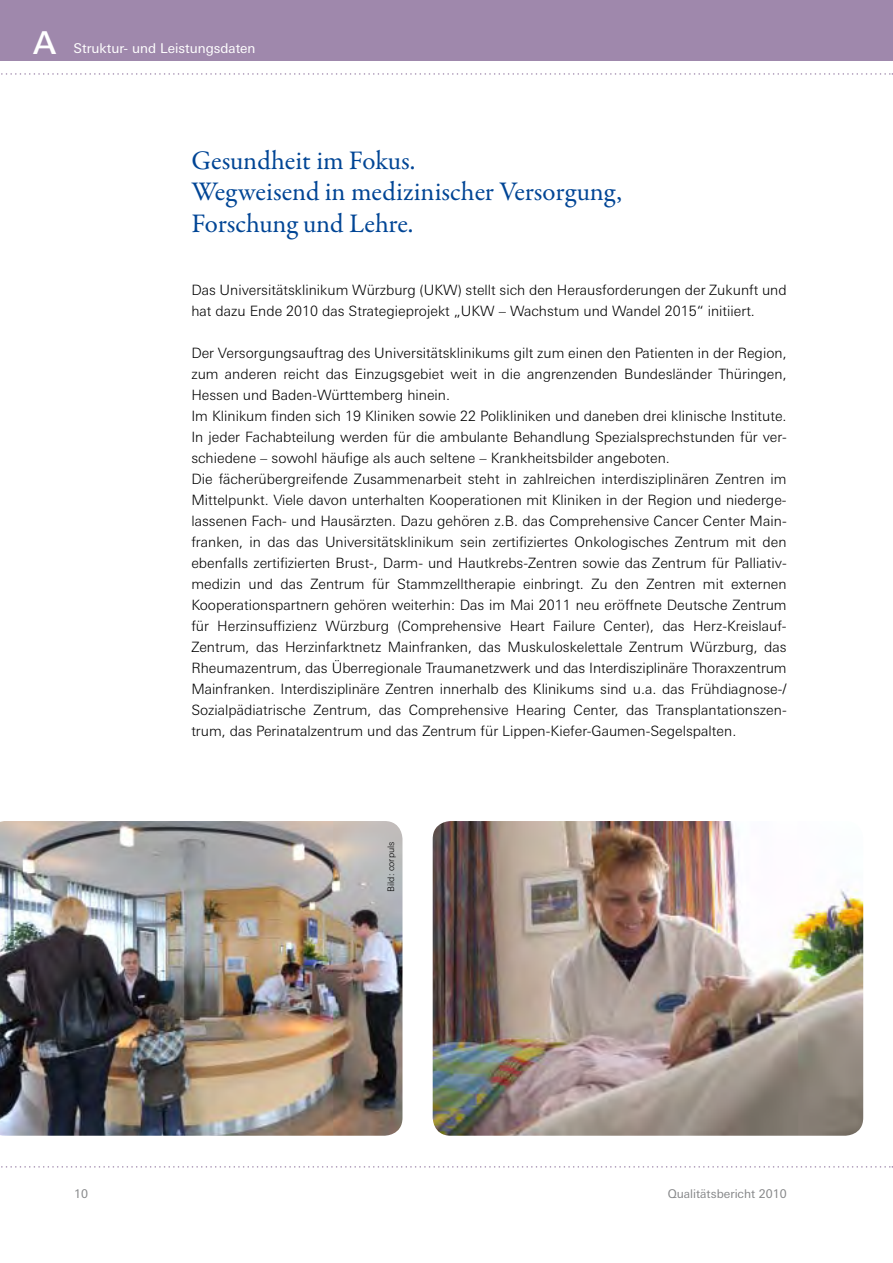
<style>
.page{position:relative;width:893px;height:1263px;background:#fff}
.page>*{position:absolute;margin:0;border:0;box-sizing:border-box;transform-origin:0 0}
.t1{font:500 31.5px "LT Univers Basic";color:#fff}
._01c_H3___B-1_1{font:27px/31.5px "Garamond Premr Pro";color:#004595}
._03a_Body{font:300 14.25px/21px "LT Univers Basic";color:#000;text-align:justify}
.t2{font:13.5px "LT Univers Basic";color:#fff}
.t3{font:12px "LT Univers Basic";color:#87888a}
._05_Legende{font:300 9px "LT Univers Basic";color:#000}
</style>
<div class="page">
<div style="left:0;top:0;width:893px;height:61px;background:#9f88ac"></div>
<svg style="left:1px;top:73px;width:892px;height:2px"></svg>
<svg style="left:1px;top:1166px;width:892px;height:1px"></svg>
<img style="left:0;top:821px;width:402px;height:315px">
<img style="left:433px;top:821px;width:430px;height:315px">
<h1 class="t1" style="left:33px;top:24px;width:25px">A</h1>
<p class="t2" style="left:74px;top:40px;width:184px">Struktur- und Leistungsdaten</p>
<h3 class="_01c_H3___B-1_1" style="left:191px;top:145px;width:432px">Gesundheit im Fokus.<br>Wegweisend in medizinischer Versorgung,<br>Forschung und Lehre.</h3>
<p class="_03a_Body" style="left:191px;top:279px;width:597px">Das Universitätsklinikum Würzburg (UKW) stellt sich den Herausforderungen der Zukunft und hat dazu Ende 2010 das Strategieprojekt „UKW – Wachstum und Wandel 2015“ initiiert.</p>
<p class="_03a_Body" style="left:191px;top:342px;width:597px">Der Versorgungsauftrag des Universitätsklinikums gilt zum einen den Patienten in der Region, zum anderen reicht das Einzugsgebiet weit in die angrenzenden Bundesländer Thüringen, Hessen und Baden-Württemberg hinein.</p>
<p class="_03a_Body" style="left:191px;top:405px;width:597px">Im Klinikum finden sich 19 Kliniken sowie 22 Polikliniken und daneben drei klinische Institute.<br>In jeder Fachabteilung werden für die ambulante Behandlung Spezialsprechstunden für ver&shy;schiedene – sowohl häufige als auch seltene – Krankheitsbilder angeboten.</p>
<p class="_03a_Body" style="left:191px;top:468px;width:597px">Die fächerübergreifende Zusammenarbeit steht in zahlreichen interdisziplinären Zentren im Mittelpunkt. Viele davon unterhalten Kooperationen mit Kliniken in der Region und niederge&shy;lassenen Fach- und Hausärzten. Dazu gehören z.B. das Comprehensive Cancer Center Main&shy;franken, in das das Universitätsklinikum sein zertifiziertes Onkologisches Zentrum mit den ebenfalls zertifizierten Brust-, Darm- und Hautkrebs-Zentren sowie das Zentrum für Palliativ&shy;medizin und das Zentrum für Stammzelltherapie einbringt. Zu den Zentren mit externen Kooperationspartnern gehören weiterhin: Das im Mai 2011 neu eröffnete Deutsche Zentrum für Herzinsuffizienz Würzburg (Comprehensive Heart Failure Center), das Herz-Kreislauf-Zentrum, das Herzinfarktnetz Mainfranken, das Muskuloskelettale Zentrum Würzburg, das Rheumazentrum, das Überregionale Traumanetzwerk und das Interdisziplinäre Thoraxzentrum Mainfranken. Interdisziplinäre Zentren innerhalb des Klinikums sind u.a. das Frühdiagnose-/ Sozialpädiatrische Zentrum, das Comprehensive Hearing Center, das Transplantationszen&shy;trum, das Perinatalzentrum und das Zentrum für Lippen-Kiefer-Gaumen-Segelspalten.</p>
<p class="_05_Legende" style="left:385px;top:892px;width:52px;rotate:-90deg">Bild: corpuls</p>
<p class="t3" style="left:74px;top:1187px;width:15px">10</p>
<p class="t3" style="left:668px;top:1187px;width:120px">Qualitätsbericht 2010</p>
</div>
